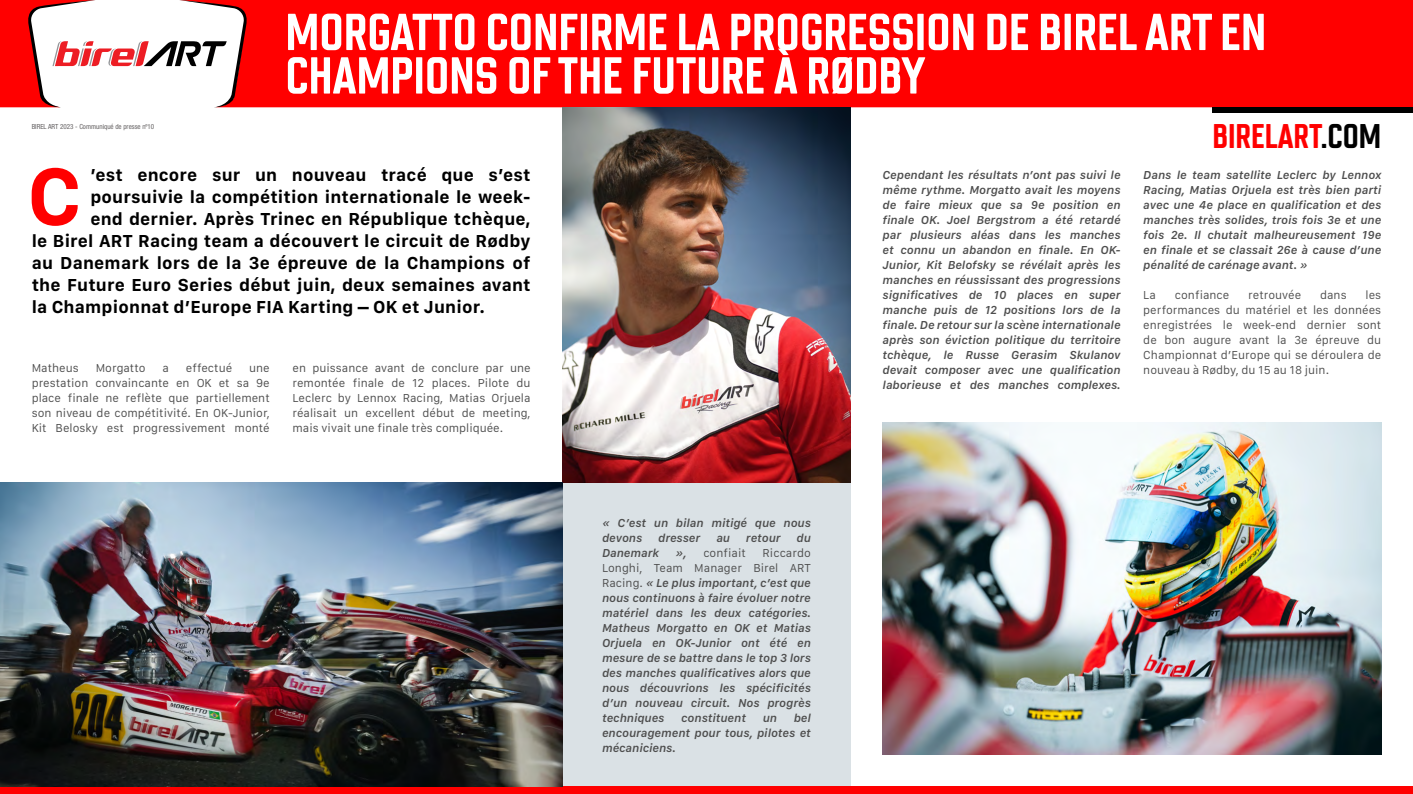
<style>
.page{position:relative;width:1413px;height:794px;background:#fff}
.page>*{position:absolute;margin:0;border:0;box-sizing:border-box;transform-origin:0 0}
.t1{font:700 84px "San Francisco Text";color:#f00}
.t2{font:700 51.8px/43.5px "Chromoxome Pro";color:#fff}
.t3{font:700 34.2px "Chromoxome Pro";color:#f00}
.t4{font:700 18px "San Francisco Text";letter-spacing:.01em;color:#000}
.t5{font:italic 600 12px/15px "San Francisco Text";color:#4e4e4e;text-align:justify}
.t6{font:12px/15px "San Francisco Text";color:#4e4e4e;text-align:justify}
.t7{font:condensed 7px "Helvetica Neue LT Pro";color:#656263}
.s1{font-weight:400;font-style:normal}
.s2{color:#000}
</style>
<div class="page">
<div style="left:562px;top:482px;width:289px;height:304px;background:#dae1e5"></div>
<div style="left:0;top:786px;width:1413px;height:8px;background:#f00"></div>
<div style="left:249px;top:0;width:1164px;height:107px;background:#f00"></div>
<svg style="left:0;top:0;width:249px;height:107px"></svg>
<div style="left:1212px;top:107px;width:201px;height:6px;background:#000"></div>
<img style="left:882px;top:422px;width:499px;height:332px">
<img style="left:562px;top:107px;width:289px;height:375px">
<img style="left:0;top:482px;width:562px;height:304px">
<h2 class="t2" style="left:285px;top:11px;width:982px">MORGATTO CONFIRME LA PROGRESSION DE BIREL ART EN<br>CHAMPIONS OF THE FUTURE À RØDBY</h2>
<p class="t7" style="left:32px;top:122px;width:124px">BIREL ART 2023 - Communiqué de presse nº10</p>
<h1 class="t1" style="left:27px;top:145px;width:56px">C</h1>
<h3 class="t4" style="left:90px;top:164px;width:442px">’est encore sur un nouveau tracé que s’est</h3>
<h3 class="t4" style="left:90px;top:186px;width:441px">poursuivie la compétition internationale le week-</h3>
<h3 class="t4" style="left:90px;top:208px;width:442px">end dernier. Après Trinec en République tchèque,</h3>
<h3 class="t4" style="left:32px;top:230px;width:500px">le Birel ART Racing team a découvert le circuit de Rødby</h3>
<h3 class="t4" style="left:32px;top:252px;width:500px">au Danemark lors de la 3e épreuve de la Champions of</h3>
<h3 class="t4" style="left:32px;top:274px;width:500px">the Future Euro Series début juin, deux semaines avant</h3>
<h3 class="t4" style="left:32px;top:296px;width:455px">la Championnat d’Europe FIA Karting – OK et Junior.</h3>
<p class="t6" style="left:32px;top:362px;width:49px">Matheus</p>
<p class="t6" style="left:96px;top:362px;width:51px">Morgatto</p>
<p class="t6" style="left:162px;top:362px;width:8px">a</p>
<p class="t6" style="left:186px;top:362px;width:48px">effectué</p>
<p class="t6" style="left:32px;top:362px;width:240px;text-indent:217px">une prestation convaincante en OK et sa 9e place finale ne reflète que partiellement son niveau de compétitivité. En OK-Junior, Kit Belosky est progressivement monté</p>
<p class="t6" style="left:292px;top:362px;width:240px">en puissance avant de conclure par une remontée finale de 12 places. Pilote du Leclerc by Lennox Racing, Matias Orjuela réalisait un excellent début de meeting, mais vivait une finale très compliquée.</p>
<p class="t5" style="left:602px;top:515px;width:210px">« C’est un bilan mitigé que nous devons</p>
<p class="t5" style="left:658px;top:530px;width:44px">dresser</p>
<p class="t5" style="left:716px;top:530px;width:15px">au</p>
<p class="t5" style="left:746px;top:530px;width:36px">retour</p>
<p class="t5" style="left:796px;top:530px;width:16px">du</p>
<p class="t5" style="left:602px;top:545px;width:59px">Danemark</p>
<p class="t5" style="left:675px;top:545px;width:13px">»,</p>
<p class="t6" style="left:703px;top:546px;width:44px">confiait</p>
<p class="t5" style="left:602px;top:545px;width:210px;text-indent:160px"><span class="s1">Riccardo Longhi, Team Manager Birel ART Racing.</span> « Le plus important, c’est que nous continuons à faire évoluer notre matériel dans les deux catégories.<br>Matheus Morgatto en OK et Matias Orjuela en OK-Junior ont été en mesure de se battre dans le top 3 lors des manches qualificatives alors que nous découvrions les spécificités d’un nouveau circuit. Nos progrès techniques</p>
<p class="t5" style="left:681px;top:710px;width:66px">constituent</p>
<p class="t5" style="left:763px;top:710px;width:16px">un</p>
<p class="t5" style="left:602px;top:710px;width:210px;text-indent:192px">bel encouragement pour tous, pilotes et mécaniciens.</p>
<h3 class="t3" style="left:1212px;top:116px;width:170px">BIRELART<span class="s2">.COM</span></h3>
<p class="t5" style="left:882px;top:167px;width:239px">Cependant les résultats n’ont pas suivi le même rythme. Morgatto avait les moyens de faire mieux que sa 9e position en finale OK. Joel Bergstrom a été retardé par plusieurs aléas dans les manches et connu un abandon en finale. En OK-Junior, Kit Belofsky se révélait après les manches en réussissant des progressions significatives de 10 places en super manche puis de 12 positions lors de la finale. De retour sur la scène internationale après son éviction politique du territoire tchèque, le Russe Gerasim Skulanov devait composer avec une qualification laborieuse et des manches complexes.</p>
<p class="t5" style="left:1143px;top:167px;width:239px">Dans le team satellite Leclerc by Lennox Racing, Matias Orjuela est très bien parti avec une 4e place en qualification et des manches très solides, trois fois 3e et une fois 2e. Il chutait malheureusement 19e en finale et se classait 26e à cause d’une pénalité de carénage avant. »</p>
<p class="t6" style="left:1143px;top:289px;width:14px">La</p>
<p class="t6" style="left:1175px;top:289px;width:56px">confiance</p>
<p class="t6" style="left:1248px;top:289px;width:54px">retrouvée</p>
<p class="t6" style="left:1320px;top:289px;width:28px">dans</p>
<p class="t6" style="left:1143px;top:289px;width:239px;text-indent:222px">les performances du matériel et les données enregistrées le week-end dernier sont de bon augure avant la 3e épreuve du Championnat d’Europe qui se déroulera de nouveau à Rødby, du 15 au 18 juin.</p>
</div>
